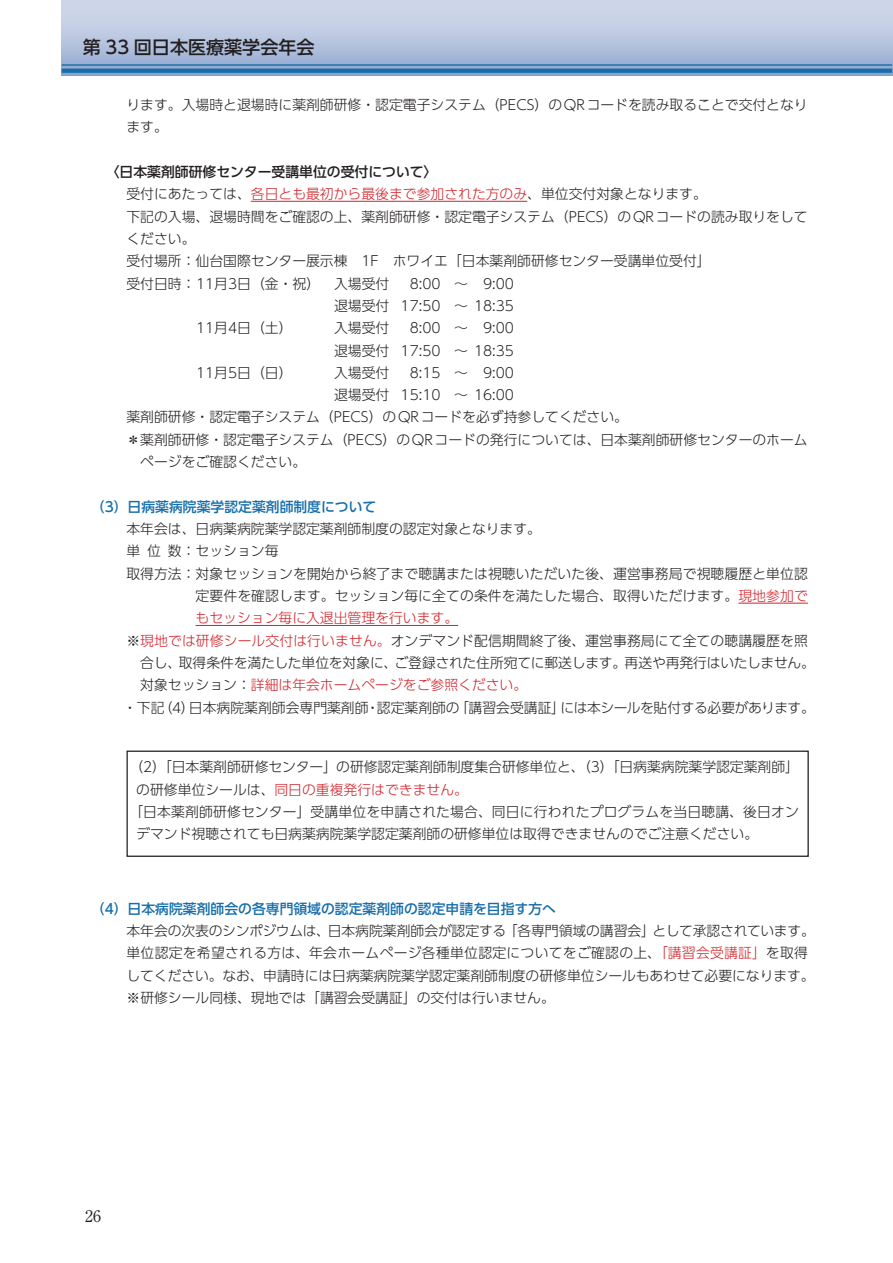
<style>
.page{position:relative;width:893px;height:1263px;background:#fff}
.page>*{position:absolute;margin:0;border:0;box-sizing:border-box;transform-origin:0 0}
.t1{font:500 18px "UD Shin Go Pr 6 N";color:#231f20}
.t2{font:15.9px "Ryumin Pr 6 N";color:#231f20}
.t3{font:300 13.8px/22.4px "UD Shin Go Pr 6 N";color:#231f20}
.t4{font:300 13.8px "UD Shin Go Pr 6 N";color:#d1232a}
.t5{font:500 13.8px "UD Shin Go Pr 6 N";color:#166eaa}
.s1{font-weight:500}
.s2{color:#d1232a}
.s3{color:#231f20}
</style>
<div class="page">
<svg style="left:62px;top:0;width:831px;height:75px;background:#b7c5df"></svg>
<hr style="left:62px;top:64px;width:830px;height:2px;background:#166eaa">
<svg style="left:62px;top:69px;width:830px;height:4px;background:#1b70ab"></svg>
<hr style="left:251px;top:201px;width:276px;height:1px;background:#d1232a">
<hr style="left:738px;top:603px;width:70px;height:1px;background:#d1232a">
<hr style="left:196px;top:625px;width:262px;height:1px;background:#d1232a">
<div style="left:126px;top:750px;width:683px;height:107px;border:1px solid #231f20"></div>
<h1 class="t1" style="left:83px;top:32px;width:233px">第 33 回日本医療薬学会年会</h1>
<p class="t3" style="left:126px;top:93px;width:683px">ります。入場時と退場時に薬剤師研修・認定電子システム（PECS）のQRコードを読み取ることで交付となります。</p>
<p class="t3" style="left:126px;top:160px;width:683px;text-indent:-21px"><span class="s1">〈日本薬剤師研修センター受講単位の受付について〉<br></span>受付にあたっては、<span class="s2">各日とも最初から最後まで参加された方のみ</span>、単位交付対象となります。<br>下記の入場、退場時間をご確認の上、薬剤師研修・認定電子システム（PECS）のQRコードの読み取りをしてください。<br>受付場所：仙台国際センター展示棟　1F　ホワイエ「日本薬剤師研修センター受講単位受付」<br>受付日時： 11月3日（金・祝） 入場受付</p>
<p class="t3" style="left:334px;top:272px;width:182px;text-align:right">8:00 ～ 9:00<br>退場受付 17:50 ～ 18:35</p>
<p class="t3" style="left:196px;top:316px;width:98px">11月4日（土）</p>
<p class="t3" style="left:334px;top:316px;width:57px">入場受付</p>
<p class="t3" style="left:334px;top:316px;width:182px;text-align:right">8:00 ～ 9:00<br>退場受付 17:50 ～ 18:35</p>
<p class="t3" style="left:196px;top:361px;width:98px">11月5日（日）</p>
<p class="t3" style="left:334px;top:361px;width:57px">入場受付</p>
<p class="t3" style="left:410px;top:361px;width:106px">8:15 ～ 9:00</p>
<p class="t3" style="left:334px;top:383px;width:182px">退場受付 15:10 ～ 16:00</p>
<p class="t3" style="left:126px;top:406px;width:503px">薬剤師研修・認定電子システム（PECS）のQRコードを必ず持参してください。</p>
<p class="t3" style="left:126px;top:428px;width:683px">＊薬剤師研修・認定電子システム（PECS）のQRコードの発行については、日本薬剤師研修センターのホーム</p>
<p class="t3" style="left:140px;top:450px;width:167px">ページをご確認ください。</p>
<p class="t5" style="left:91px;top:495px;width:287px">（3）日病薬病院薬学認定薬剤師制度について</p>
<p class="t3" style="left:126px;top:517px;width:416px">本年会は、日病薬病院薬学認定薬剤師制度の認定対象となります。</p>
<p class="t3" style="left:126px;top:539px;width:154px">単 位 数：セッション毎</p>
<p class="t3" style="left:126px;top:562px;width:683px">取得方法：対象セッションを開始から終了まで聴講または視聴いただいた後、運営事務局で視聴履歴と単位認</p>
<p class="t3" style="left:196px;top:584px;width:614px">定要件を確認します。セッション毎に全ての条件を満たした場合、取得いただけます。<span class="s2">現地参加で</span></p>
<p class="t4" style="left:196px;top:607px;width:264px">もセッション毎に入退出管理を行います。</p>
<p class="t3" style="left:126px;top:629px;width:683px">※<span class="s2">現地では研修シール交付は行いません。</span>オンデマンド配信期間終了後、運営事務局にて全ての聴講履歴を照</p>
<p class="t3" style="left:140px;top:651px;width:676px">合し、取得条件を満たした単位を対象に、ご登録された住所宛てに郵送します。再送や再発行はいたしません。</p>
<p class="t4" style="left:140px;top:674px;width:388px"><span class="s3">対象セッション：</span>詳細は年会ホームページをご参照ください。</p>
<p class="t3" style="left:123px;top:696px;width:693px">・下記（4）日本病院薬剤師会専門薬剤師・認定薬剤師の「講習会受講証」には本シールを貼付する必要があります。</p>
<p class="t3" style="left:129px;top:755px;width:671px">（2）「日本薬剤師研修センター」の研修認定薬剤師制度集合研修単位と、（3）「日病薬病院薬学認定薬剤師」</p>
<p class="t4" style="left:136px;top:778px;width:333px"><span class="s3">の研修単位シールは、</span>同日の重複発行はできません。</p>
<p class="t3" style="left:129px;top:800px;width:671px">「日本薬剤師研修センター」受講単位を申請された場合、同日に行われたプログラムを当日聴講、後日オン</p>
<p class="t3" style="left:136px;top:822px;width:623px">デマンド視聴されても日病薬病院薬学認定薬剤師の研修単位は取得できませんのでご注意ください。</p>
<p class="t5" style="left:91px;top:897px;width:467px">（4）日本病院薬剤師会の各専門領域の認定薬剤師の認定申請を目指す方へ</p>
<p class="t3" style="left:126px;top:919px;width:690px">本年会の次表のシンポジウムは、日本病院薬剤師会が認定する「各専門領域の講習会」として承認されています。単位認定を希望される方は、年会ホームページ各種単位認定についてをご確認の上、<span class="s2">「講習会受講証」</span>を取得してください。なお、申請時には日病薬病院薬学認定薬剤師制度の研修単位シールもあわせて必要になります。※研修シール同様、現地では「講習会受講証」の交付は行いません。</p>
<p class="t2" style="left:85px;top:1203px;width:17px">26</p>
</div>
